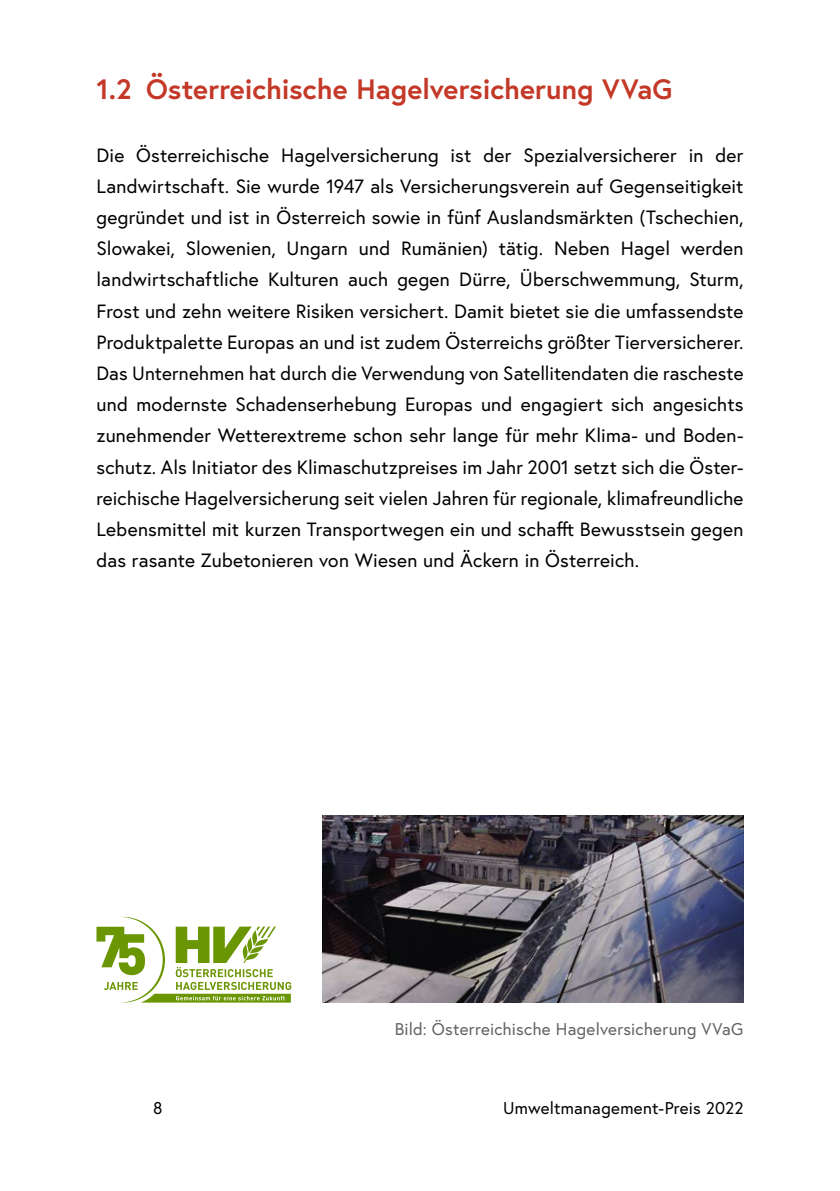
<style>
.page{position:relative;width:840px;height:1191px;background:#fff}
.page>*{position:absolute;margin:0;border:0;box-sizing:border-box;transform-origin:0 0}
.t1{font:700 28px "Europa Austria";color:#c33826}
.t2{font:19.2px/31.2px "Europa Austria";letter-spacing:.01em;color:#000;text-align:justify}
.t3{font:17px "Europa Austria";letter-spacing:.015em;color:#636363}
.t4{font:17px "Europa Austria";letter-spacing:.015em;color:#000}
</style>
<div class="page">
<img style="left:322px;top:815px;width:421px;height:187px">
<svg style="left:96px;top:916px;width:195px;height:86px"></svg>
<h1 class="t1" style="left:96px;top:70px;width:577px">1.2 Österreichische Hagelversicherung VVaG</h1>
<p class="t2" style="left:96px;top:139px;width:648px">Die Österreichische Hagelversicherung ist der Spezialversicherer in der Landwirtschaft. Sie wurde 1947 als Versicherungsverein auf Gegenseitigkeit gegründet und ist in Österreich sowie in fünf Auslandsmärkten (Tschechien, Slowakei, Slowenien, Ungarn und Rumänien) tätig. Neben Hagel werden landwirtschaftliche Kulturen auch gegen Dürre, Überschwemmung, Sturm, Frost und zehn weitere Risiken versichert. Damit bietet sie die umfassendste Produktpalette Europas an und ist zudem Österreichs größter Tierversicherer.<br>Das Unternehmen hat durch die Verwendung von Satellitendaten die rascheste und modernste Schadenserhebung Europas und engagiert sich angesichts zunehmender Wetterextreme schon sehr lange für mehr Klima- und Boden&shy;schutz. Als Initiator des Klimaschutzpreises im Jahr 2001 setzt sich die Öster&shy;reichische Hagelversicherung seit vielen Jahren für regionale, klimafreundliche Lebensmittel mit kurzen Transportwegen ein und schafft Bewusstsein gegen das rasante Zubetonieren von Wiesen und Äckern in Österreich.</p>
<p class="t3" style="left:394px;top:1018px;width:350px">Bild: Österreichische Hagelversicherung VVaG</p>
<p class="t4" style="left:153px;top:1096px;width:11px">8</p>
<p class="t4" style="left:503px;top:1096px;width:242px">Umweltmanagement-Preis 2022</p>
</div>
